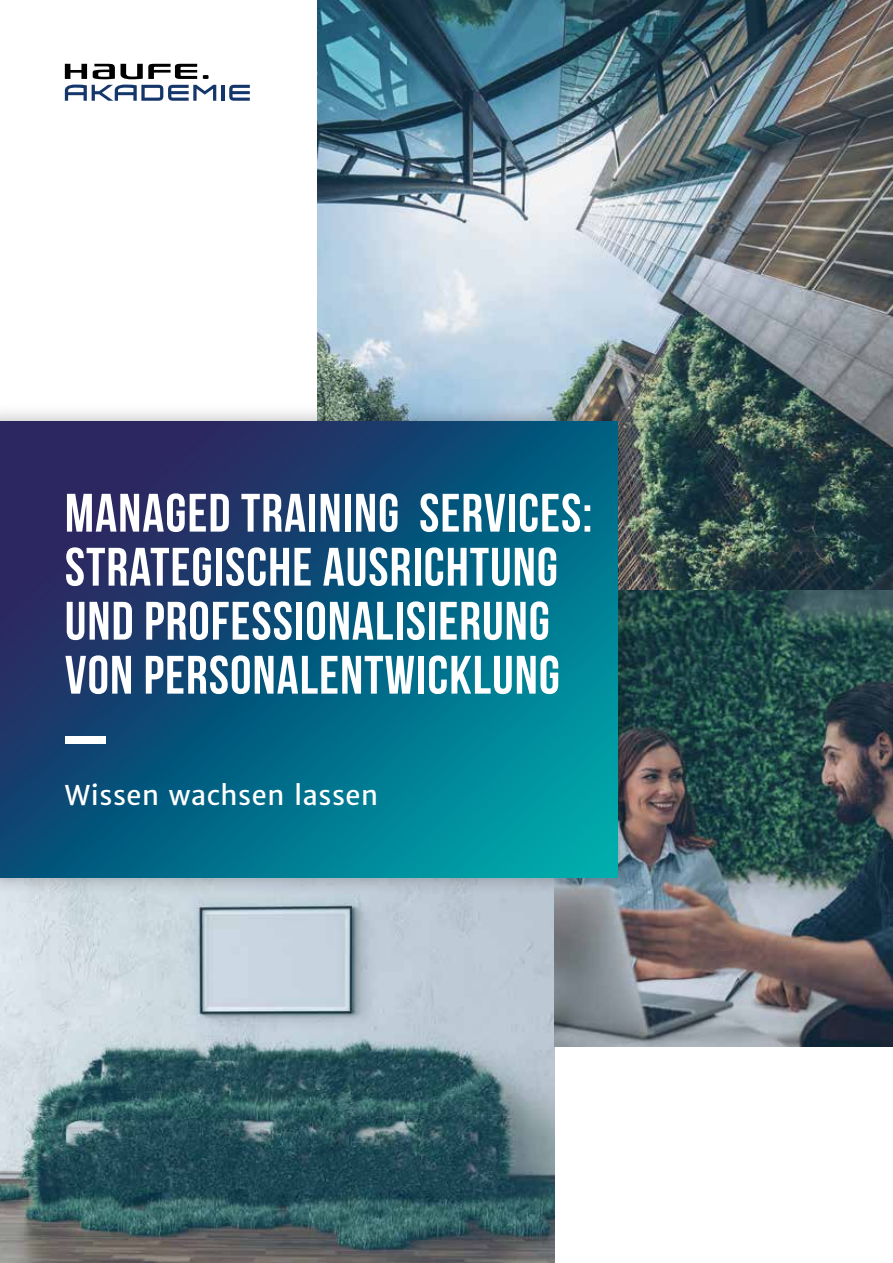
<style>
.page{position:relative;width:893px;height:1263px;background:#fff}
.page>*{position:absolute;margin:0;border:0;box-sizing:border-box;transform-origin:0 0}
.t1{font:81px "Bebas Neue";color:#fff}
.t2{font:54px/54px "Bebas Neue";letter-spacing:.02em;color:#fff}
.t3{font:27px "Haufe Merriweather Sans";letter-spacing:.02em;color:#fff}
</style>
<div class="page">
<img style="left:0;top:896px;width:554px;height:367px">
<svg style="left:65px;top:64px;width:22px;height:15px"></svg>
<svg style="left:121px;top:64px;width:76px;height:15px"></svg>
<svg style="left:203px;top:75px;width:6px;height:4px"></svg>
<svg style="left:93px;top:64px;width:22px;height:15px"></svg>
<hr style="left:221px;top:85px;width:4px;height:16px;background:#15366b">
<svg style="left:229px;top:85px;width:21px;height:16px"></svg>
<svg style="left:65px;top:85px;width:151px;height:16px"></svg>
<img style="left:317px;top:0;width:576px;height:590px">
<img style="left:554px;top:590px;width:339px;height:457px">
<div style="left:0;top:402px;width:637px;height:494px;background:#000;opacity:.3"></div>
<svg style="left:0;top:421px;width:618px;height:456px;background:#0c597e"></svg>
<p class="t2" style="left:65px;top:485px;width:529px">MANAGED TRAINING SERVICES:<br>STRATEGISCHE AUSRICHTUNG<br>UND PROFESSIONALISIERUNG<br>VON PERSONALENTWICKLUNG</p>
<h1 class="t1" style="left:65px;top:696px;width:42px">–</h1>
<p class="t3" style="left:65px;top:778px;width:315px">Wissen wachsen lassen</p>
</div>
